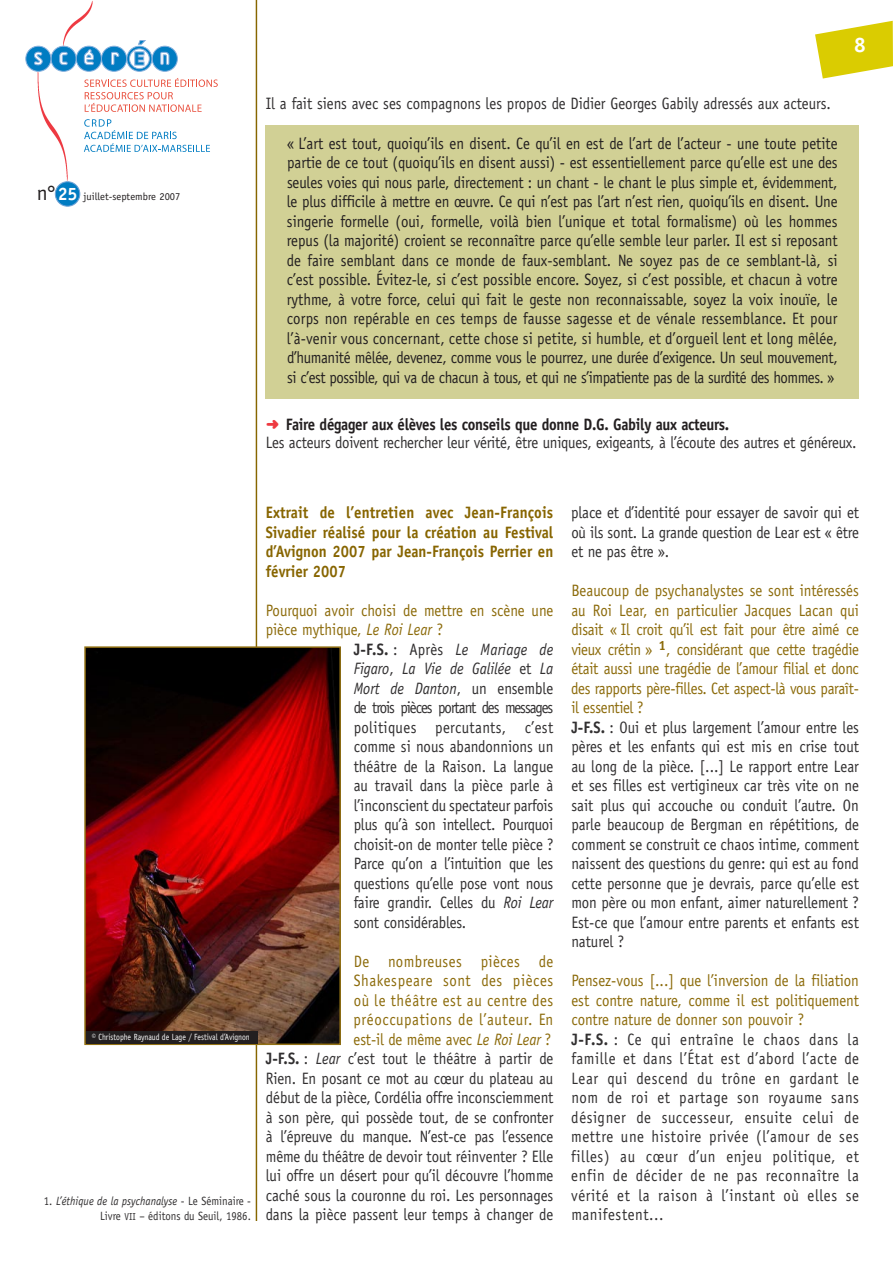
<style>
.page{position:relative;width:893px;height:1263px;background:#fff}
.page>*{position:absolute;margin:0;border:0;box-sizing:border-box;transform-origin:0 0}
.t1{font:16.5px/19.5px "Officina Sans";color:#312f30;scale:.9 1}
.t2{font:16.5px/19.5px "Officina Sans";letter-spacing:-.03em;color:#231f20;text-align:justify;scale:.9 1}
.t3{font:16.5px/19.5px "Officina Sans";letter-spacing:.04em;color:#312f30;scale:.9 1}
.t4{font:700 16.5px/19.5px "Officina Sans";color:#876500;text-align:justify;scale:.9 1}
.t5{font:italic 16.5px "Officina Sans";color:#312f30;scale:.9 1}
.t6{font:16.5px "Officina Sans";color:#8c6b0b;scale:.9 1}
.t7{font:16.5px "Officina Sans";letter-spacing:-.07em;color:#312f30;scale:.9 1}
.t8{font:16.5px "Officina Sans";letter-spacing:.025em;color:#312f30;scale:.9 1}
.t9{font:12px/15px "Officina Sans";color:#312f30;text-align:right;scale:.9 1}
.t10{font:10.5px "Officina Sans";color:#231f20}
.t11{font:9px "Officina Sans";color:#fff;scale:.85 1}
.s1{font-size:21px}
.s2{font-weight:700;font-size:18px;color:#fff}
.s3{font-family:"Distro Bats";font-size:15px;color:#ee3a41}
.s4{font-weight:700;color:#231f20}
.s5{font-style:italic}
.s6{font-size:10.2px}
.s7{font-weight:700;font-style:normal}
.s8{font-style:normal}
.s9{color:#8c6b0b}
.s10{font-style:italic;color:#8c6b0b}
.s11{font-weight:700}
</style>
<div class="page">
<img style="left:63px;top:1px;width:30px;height:39px">
<img style="left:37px;top:72px;width:40px;height:113px">
<img style="left:217px;top:0;width:72px;height:1220px">
<svg style="left:84px;top:78px;width:134px;height:34px"></svg>
<svg style="left:26px;top:40px;width:152px;height:32px"></svg>
<svg style="left:84px;top:119px;width:126px;height:33px"></svg>
<div style="left:55px;top:182px;width:25px;height:24px;background:#007cc2;border-radius:50%"></div>
<div style="left:55px;top:181px;width:25px;height:26px;border:1px solid #70a3d6;border-radius:50%"></div>
<div style="left:266px;top:125px;width:593px;height:273px;background:#d1d095"></div>
<img style="left:87px;top:649px;width:251px;height:393px">
<div style="left:84px;top:646px;width:257px;height:399px;border:2px solid #927114"></div>
<div style="left:86px;top:1031px;width:171px;height:12px;background:#231f20"></div>
<svg style="left:815px;top:21px;width:78px;height:58px"></svg>
<p class="t10" style="left:37px;top:190px;width:145px"><span class="s1">n°</span> <span class="s2">25</span> juillet-septembre 2007</p>
<p class="t1" style="left:266px;top:93px;width:629px">Il a fait siens avec ses compagnons les propos de Didier Georges Gabily adressés aux acteurs.</p>
<p class="t2" style="left:287px;top:133px;width:614px">« L’art est tout, quoiqu’ils en disent. Ce qu’il en est de l’art de l’acteur - une toute petite partie de ce tout (quoiqu’ils en disent aussi) - est essentiellement parce qu’elle est une des seules voies qui nous parle, directement : un chant - le chant le plus simple et, évidemment, le plus difficile à mettre en œuvre. Ce qui n’est pas l’art n’est rien, quoiqu’ils en disent. Une singerie formelle (oui, formelle, voilà bien l’unique et total formalisme) où les hommes repus (la majorité) croient se reconnaître parce qu’elle semble leur parler. Il est si reposant de faire semblant dans ce monde de faux-semblant. Ne soyez pas de ce semblant-là, si c’est possible. Évitez-le, si c’est possible encore. Soyez, si c’est possible, et chacun à votre rythme, à votre force, celui qui fait le geste non reconnaissable, soyez la voix inouïe, le corps non repérable en ces temps de fausse sagesse et de vénale ressemblance. Et pour l’à-venir vous concernant, cette chose si petite, si humble, et d’orgueil lent et long mêlée, d’humanité mêlée, devenez, comme vous le pourrez, une durée d’exigence. Un seul mouvement, si c’est possible, qui va de chacun à tous, et qui ne s’impatiente pas de la surdité des hommes. »</p>
<p class="t1" style="left:266px;top:415px;width:658px;line-height:18px"><span class="s3">b</span> <span class="s4">Faire dégager aux élèves les conseils que donne D.G. Gabily aux acteurs.<br></span>Les acteurs doivent rechercher leur vérité, être uniques, exigeants, à l’écoute des autres et généreux.</p>
<p class="t11" style="left:92px;top:1032px;width:188px">© Christophe Raynaud de Lage / Festival d’Avignon</p>
<p class="t9" style="left:44px;top:1193px;width:232px">1. <span class="s5">L’éthique de la psychanalyse</span> - Le Séminaire -<br>Livre <span class="s6">vii</span> – éditons du Seuil, 1986.</p>
<p class="t4" style="left:266px;top:503px;width:321px">Extrait de l’entretien avec Jean-François Sivadier réalisé pour la création au Festival d’Avignon 2007 par Jean-François Perrier en février 2007</p>
<p class="t6" style="left:266px;top:600px;width:321px">Pourquoi avoir choisi de mettre en scène une</p>
<p class="t6" style="left:266px;top:620px;width:199px">pièce mythique, <span class="s5">Le Roi Lear</span> ?</p>
<p class="t5" style="left:354px;top:640px;width:223px"><span class="s7">J-F.S.</span> <span class="s8">: Après</span> Le Mariage de</p>
<p class="t5" style="left:354px;top:659px;width:223px">Figaro<span class="s8">,</span> La Vie de Galilée <span class="s8">et</span> La</p>
<p class="t5" style="left:354px;top:679px;width:223px">Mort de Danton<span class="s8">, un ensemble</span></p>
<p class="t7" style="left:354px;top:698px;width:223px">de trois pièces portant des messages</p>
<p class="t8" style="left:354px;top:717px;width:223px">politiques percutants, c’est</p>
<p class="t1" style="left:354px;top:737px;width:223px">comme si nous abandonnions un</p>
<p class="t1" style="left:354px;top:756px;width:223px">théâtre de la Raison. La langue</p>
<p class="t1" style="left:354px;top:776px;width:223px">au travail dans la pièce parle à</p>
<p class="t1" style="left:354px;top:795px;width:223px">l’inconscient du spectateur parfois</p>
<p class="t1" style="left:354px;top:815px;width:223px">plus qu’à son intellect. Pourquoi</p>
<p class="t1" style="left:354px;top:834px;width:223px">choisit-on de monter telle pièce ?</p>
<p class="t1" style="left:354px;top:854px;width:223px">Parce qu’on a l’intuition que les</p>
<p class="t1" style="left:354px;top:873px;width:223px">questions qu’elle pose vont nous</p>
<p class="t1" style="left:354px;top:893px;width:223px">faire grandir. Celles du <span class="s5">Roi Lear</span></p>
<p class="t1" style="left:354px;top:912px;width:127px">sont considérables.</p>
<p class="t1" style="left:266px;top:951px;width:321px;text-align:right"><span class="s9">De nombreuses pièces de<br>Shakespeare sont des pièces<br>où le théâtre est au centre des préoccupations de l’auteur. En<br>est-il de même avec</span> <span class="s10">Le Roi Lear</span> <span class="s9">?<br></span><span class="s11">J-F.S.</span> : <span class="s5">Lear</span> c’est tout le théâtre à partir de Rien. En posant ce mot au cœur du plateau au début de la pièce, Cordélia offre inconsciemment à son père, qui possède tout, de se confronter à l’épreuve du manque. N’est-ce pas l’essence même du théâtre de devoir tout réinventer ? Elle lui offre un désert pour qu’il découvre l’homme caché sous la couronne du roi. Les personnages dans la pièce passent leur temps à changer de</p>
<p class="t1" style="left:571px;top:503px;width:321px;text-align:justify">place et d’identité pour essayer de savoir qui et où ils sont. La grande question de Lear est « être et ne pas être ».</p>
<p class="t1" style="left:571px;top:581px;width:321px"><span class="s9">Beaucoup de psychanalystes se sont intéressés au Roi Lear, en particulier Jacques Lacan qui disait « Il croit qu’il est fait pour être aimé ce vieux crétin »</span> <sup>1</sup><span class="s9">, considérant que cette tragédie était aussi une tragédie de l’amour filial et donc des rapports père-filles. Cet aspect-là vous paraît&shy;il essentiel ?<br></span><span class="s11">J-F.S.</span> : Oui et plus largement l’amour entre les pères et les enfants qui est mis en crise tout au long de la pièce. [...] Le rapport entre Lear et ses filles est vertigineux car très vite on ne sait plus qui accouche ou conduit l’autre. On parle beaucoup de Bergman en répétitions, de comment se construit ce chaos intime, comment naissent des questions du genre: qui est au fond cette personne que je devrais, parce qu’elle est mon père ou mon enfant, aimer naturellement ?<br>Est-ce que l’amour entre parents et enfants est naturel ?</p>
<p class="t3" style="left:571px;top:971px;width:321px"><span class="s9">Pensez-vous [...] que l’inversion de la filiation est contre nature, comme il est politiquement contre nature de donner son pouvoir ?<br></span><span class="s11">J-F.S.</span> : Ce qui entraîne le chaos dans la famille et dans l’État est d’abord l’acte de Lear qui descend du trône en gardant le nom de roi et partage son royaume sans désigner de successeur, ensuite celui de mettre une histoire privée (l’amour de ses filles) au cœur d’un enjeu politique, et enfin de décider de ne pas reconnaître la vérité et la raison à l’instant où elles se manifestent...</p>
</div>
